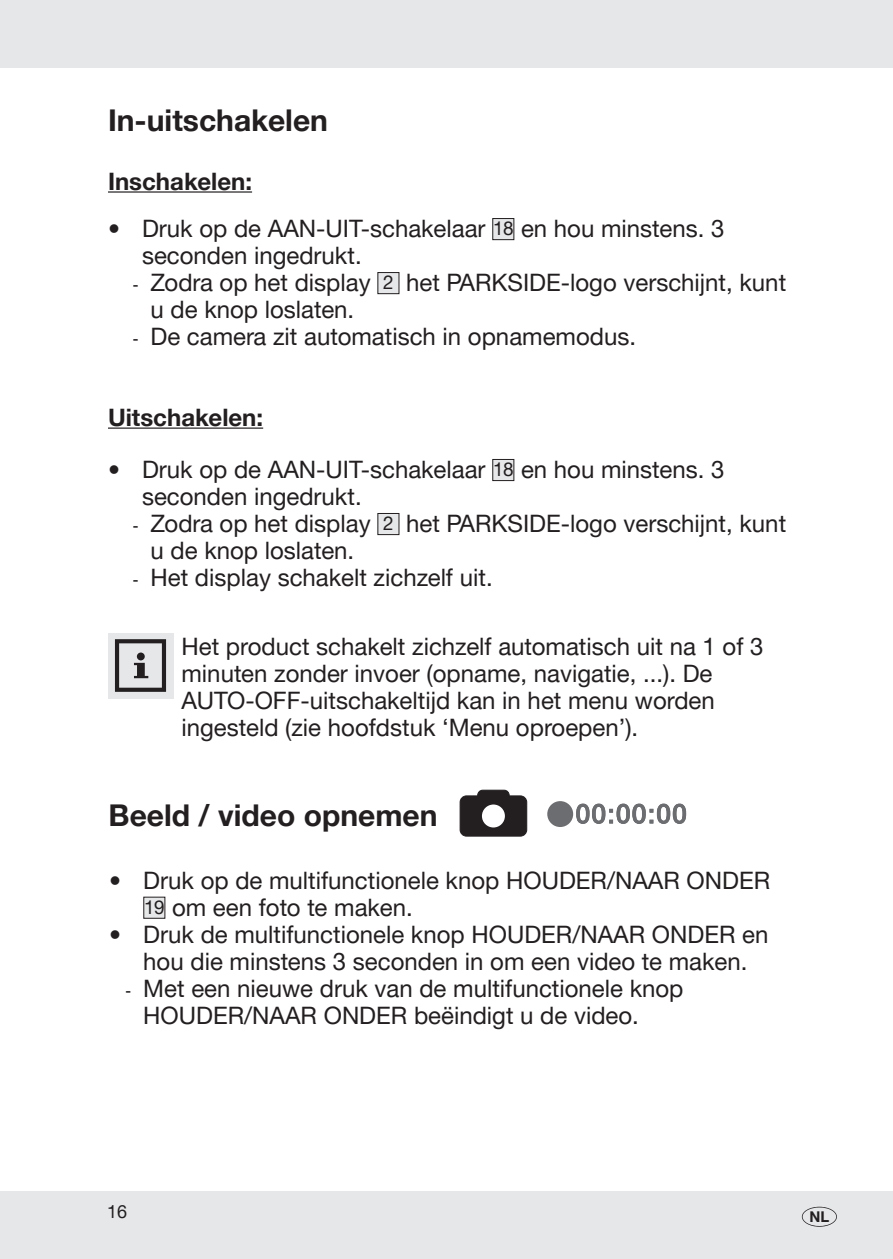
<style>
.page{position:relative;width:893px;height:1259px;background:#fff}
.page>*{position:absolute;margin:0;border:0;box-sizing:border-box;transform-origin:0 0}
.Headlines{font:700 30px "Helvetica Neue Parkside";color:#231f20}
.t1{font:25.8px "Arial";color:#6c6d70}
.lauftext{font:24px/27px "Helvetica Neue Parkside";color:#231f20}
.lauftext-2{font:700 24px "Helvetica Neue Parkside";color:#231f20}
.Nummerierungen_Umschlag{font:18.9px "Helvetica Neue Parkside";color:#231f20}
.t2{font:18px "Helvetica Neue Parkside";color:#231f20}
.t3{font:700 14.7px "Helvetica Neue Parkside";color:#231f20}
.s1{font-family:"Futura TOT"}
</style>
<div class="page">
<div style="left:0;top:0;width:893px;height:68px;background:#e6e7e9"></div>
<div style="left:0;top:1191px;width:893px;height:68px;background:#e6e7e9"></div>
<svg style="left:802px;top:1206px;width:35px;height:20px"></svg>
<div style="left:108px;top:633px;width:65px;height:66px;background:#e6e7e9"></div>
<svg style="left:115px;top:639px;width:51px;height:53px"></svg>
<div style="left:144px;top:897px;width:21px;height:21px;background:#e6e7e9"></div>
<hr style="left:108px;top:191px;width:144px;height:2px;background:#231f20">
<hr style="left:108px;top:427px;width:155px;height:2px;background:#231f20">
<div style="left:493px;top:459px;width:21px;height:21px;background:#e6e7e9"></div>
<div style="left:492px;top:459px;width:22px;height:22px;border:1px solid #231f20"></div>
<div style="left:378px;top:513px;width:21px;height:21px;background:#e6e7e9"></div>
<div style="left:377px;top:513px;width:22px;height:22px;border:1px solid #231f20"></div>
<div style="left:493px;top:218px;width:21px;height:22px;background:#e6e7e9"></div>
<div style="left:492px;top:218px;width:22px;height:22px;border:1px solid #231f20"></div>
<div style="left:378px;top:272px;width:21px;height:22px;background:#e6e7e9"></div>
<div style="left:377px;top:272px;width:22px;height:22px;border:1px solid #231f20"></div>
<svg style="left:460px;top:796px;width:67px;height:40px"></svg>
<div style="left:478px;top:790px;width:31px;height:10px;background:#231f20;border-radius:5px"></div>
<div style="left:477px;top:790px;width:33px;height:10px;border:1px solid #231f20;border-radius:5px"></div>
<div style="left:547px;top:801px;width:26px;height:26px;border:3px solid #6c6d70;border-radius:50%"></div>
<div style="left:549px;top:802px;width:23px;height:23px;background:#6c6d70;border-radius:50%"></div>
<div style="left:548px;top:802px;width:24px;height:24px;border:1px solid #6c6d70;border-radius:50%"></div>
<p class="Headlines" style="left:108px;top:103px;width:222px">In-uitschakelen</p>
<p class="lauftext-2" style="left:108px;top:168px;width:146px">Inschakelen:</p>
<p class="lauftext" style="left:108px;top:215px;width:379px">• Druk op de AAN-UIT-schakelaar</p>
<p class="Nummerierungen_Umschlag" style="left:493px;top:218px;width:22px">18</p>
<p class="lauftext" style="left:521px;top:215px;width:205px">en hou minstens. 3</p>
<p class="lauftext" style="left:142px;top:242px;width:221px">seconden ingedrukt.</p>
<p class="lauftext" style="left:134px;top:269px;width:239px"><span class="s1">-</span> Zodra op het display</p>
<p class="Nummerierungen_Umschlag" style="left:383px;top:272px;width:12px">2</p>
<p class="lauftext" style="left:406px;top:269px;width:382px">het PARKSIDE-logo verschijnt, kunt</p>
<p class="lauftext" style="left:151px;top:296px;width:205px">u de knop loslaten.</p>
<p class="lauftext" style="left:134px;top:323px;width:504px"><span class="s1">-</span> De camera zit automatisch in opnamemodus.</p>
<p class="lauftext-2" style="left:108px;top:404px;width:157px">Uitschakelen:</p>
<p class="lauftext" style="left:108px;top:456px;width:379px">• Druk op de AAN-UIT-schakelaar</p>
<p class="Nummerierungen_Umschlag" style="left:493px;top:458px;width:22px">18</p>
<p class="lauftext" style="left:521px;top:456px;width:205px">en hou minstens. 3</p>
<p class="lauftext" style="left:142px;top:483px;width:221px">seconden ingedrukt.</p>
<p class="lauftext" style="left:134px;top:510px;width:239px"><span class="s1">-</span> Zodra op het display</p>
<p class="Nummerierungen_Umschlag" style="left:383px;top:512px;width:12px">2</p>
<p class="lauftext" style="left:406px;top:510px;width:382px">het PARKSIDE-logo verschijnt, kunt</p>
<p class="lauftext" style="left:151px;top:537px;width:205px">u de knop loslaten.</p>
<p class="lauftext" style="left:134px;top:564px;width:361px"><span class="s1">-</span> Het display schakelt zichzelf uit.</p>
<p class="lauftext" style="left:182px;top:633px;width:583px">Het product schakelt zichzelf automatisch uit na 1 of 3 minuten zonder invoer (opname, navigatie, ...). De AUTO-OFF-uitschakeltijd kan in het menu worden ingesteld (zie hoofdstuk ‘Menu oproepen’).</p>
<p class="Headlines" style="left:109px;top:797px;width:330px">Beeld / video opnemen</p>
<p class="t1" style="left:576px;top:796px;width:112px">00:00:00</p>
<p class="lauftext" style="left:109px;top:866px;width:662px">• Druk op de multifunctionele knop HOUDER/NAAR ONDER</p>
<p class="Nummerierungen_Umschlag" style="left:144px;top:896px;width:22px">19</p>
<p class="lauftext" style="left:172px;top:893px;width:242px">om een foto te maken.</p>
<p class="lauftext" style="left:109px;top:920px;width:661px;text-align:center">• Druk de multifunctionele knop HOUDER/NAAR ONDER en hou die minstens 3 seconden in om een video te maken.</p>
<p class="lauftext" style="left:143px;top:974px;width:542px;text-indent:-17px"><span class="s1">-</span> Met een nieuwe druk van de multifunctionele knop<br>HOUDER/NAAR ONDER beëindigt u de video.</p>
<p class="t2" style="left:107px;top:1200px;width:22px">16</p>
<p class="t3" style="left:810px;top:1208px;width:21px">NL</p>
</div>
